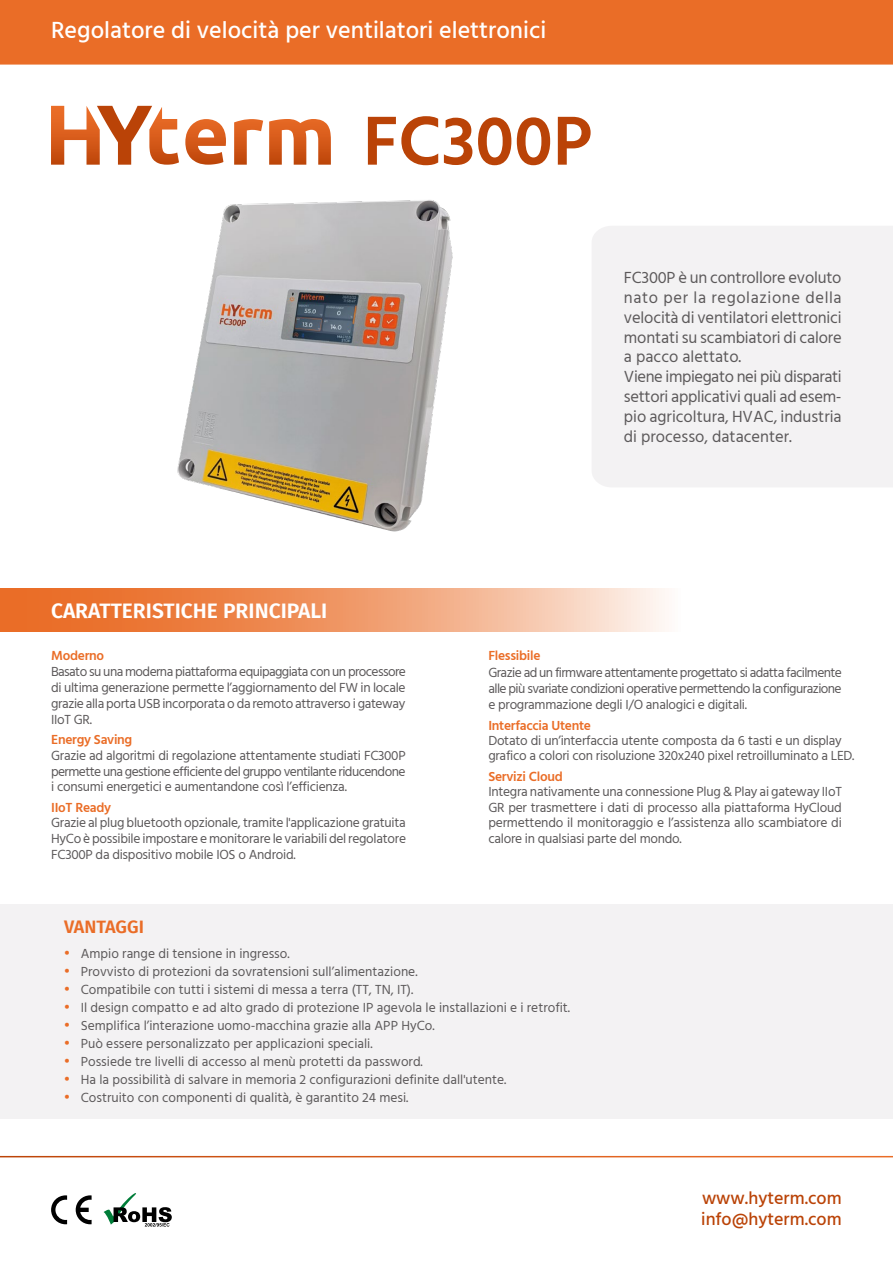
<style>
.page{position:relative;width:893px;height:1263px;background:#fff}
.page>*{position:absolute;margin:0;border:0;box-sizing:border-box;transform-origin:0 0}
.t1{font:600 70.95px "Hind Madurai";color:#ba4307}
.t2{font:500 24px "Hind Madurai";color:#fff}
.t3{font:600 21px "Fira Sans";color:#fff}
.t4{font:500 18px/21.6px "Hind Madurai";color:#ba4307}
.t5{font:600 18px "Fira Sans";color:#ea6d27}
.t6{font:16.5px/19.8px "Hind Madurai";letter-spacing:-.01em;color:#5c595a}
.t7{font:13.5px/15.8px "Hind Madurai";color:#5c595a;text-align:justify}
.t8{font:13.5px/15.3px "Hind Madurai";letter-spacing:-.02em;color:#5c595a}
.t9{font:600 13.5px "Hind Madurai";letter-spacing:-.02em;color:#ea6d27}
.s1{font-weight:600;font-size:15px;color:#ea6d27}
</style>
<div class="page">
<div style="left:0;top:0;width:893px;height:65px;background:#ea6d27"></div>
<div style="left:592px;top:226px;width:301px;height:261px;background:#f3f2f3"></div>
<div style="left:0;top:904px;width:893px;height:214px;background:#f3f2f3"></div>
<svg style="left:0;top:589px;width:665px;height:42px;background:#f09e70"></svg>
<svg style="left:51px;top:106px;width:280px;height:59px"></svg>
<svg style="left:76px;top:1195px;width:16px;height:29px"></svg>
<svg style="left:51px;top:1195px;width:16px;height:29px"></svg>
<svg style="left:104px;top:1193px;width:68px;height:33px"></svg>
<img style="left:177px;top:200px;width:276px;height:332px">
<h2 class="t2" style="left:51px;top:16px;width:497px">Regolatore di velocità per ventilatori elettronici</h2>
<h1 class="t1" style="left:363px;top:96px;width:231px">FC300P</h1>
<p class="t6" style="left:624px;top:269px;width:219px">FC300P è un controllore evoluto nato per la regolazione della velocità di ventilatori elettronici montati su scambiatori di calore a pacco alettato.<br>Viene impiegato nei più disparati settori applicativi quali ad esem&shy;pio agricoltura, HVAC, industria di processo, datacenter.</p>
<h3 class="t3" style="left:51px;top:593px;width:278px">CARATTERISTICHE PRINCIPALI</h3>
<p class="t9" style="left:51px;top:647px;width:55px">Moderno</p>
<p class="t7" style="left:51px;top:665px;width:356px">Basato su una moderna piattaforma equipaggiata con un processore di ultima generazione permette l’aggiornamento del FW in locale grazie alla porta USB incorporata o da remoto attraverso i gateway IIoT GR.</p>
<p class="t9" style="left:51px;top:731px;width:83px">Energy Saving</p>
<p class="t7" style="left:51px;top:748px;width:356px">Grazie ad algoritmi di regolazione attentamente studiati FC300P permette una gestione efficiente del gruppo ventilante riducendone i consumi energetici e aumentandone così l’efficienza.</p>
<p class="t9" style="left:51px;top:799px;width:62px">IIoT Ready</p>
<p class="t7" style="left:51px;top:816px;width:356px">Grazie al plug bluetooth opzionale, tramite l'applicazione gratuita HyCo è possibile impostare e monitorare le variabili del regolatore FC300P da dispositivo mobile IOS o Android.</p>
<p class="t9" style="left:488px;top:647px;width:54px">Flessibile</p>
<p class="t7" style="left:488px;top:665px;width:355px;line-height:16.2px">Grazie ad un firmware attentamente progettato si adatta facilmente alle più svariate condizioni operative permettendo la configurazione e programmazione degli I/O analogici e digitali.</p>
<p class="t9" style="left:488px;top:717px;width:104px">Interfaccia Utente</p>
<p class="t8" style="left:488px;top:734px;width:368px">Dotato di un’interfaccia utente composta da 6 tasti e un display grafico a colori con risoluzione 320x240 pixel retroilluminato a LED.</p>
<p class="t9" style="left:488px;top:768px;width:76px">Servizi Cloud</p>
<p class="t7" style="left:488px;top:785px;width:355px">Integra nativamente una connessione Plug &amp; Play ai gateway IIoT GR per trasmettere i dati di processo alla piattaforma HyCloud permettendo il monitoraggio e l’assistenza allo scambiatore di calore in qualsiasi parte del mondo.</p>
<h3 class="t5" style="left:64px;top:911px;width:81px">VANTAGGI</h3>
<p class="t7" style="left:64px;top:947px;width:227px"><span class="s1">•</span> Ampio range di tensione in ingresso.</p>
<p class="t7" style="left:64px;top:965px;width:355px"><span class="s1">•</span> Provvisto di protezioni da sovratensioni sull’alimentazione.</p>
<p class="t7" style="left:64px;top:983px;width:351px"><span class="s1">•</span> Compatibile con tutti i sistemi di messa a terra (TT, TN, IT).</p>
<p class="t7" style="left:64px;top:1001px;width:508px"><span class="s1">•</span> Il design compatto e ad alto grado di protezione IP agevola le installazioni e i retrofit.</p>
<p class="t7" style="left:64px;top:1019px;width:372px"><span class="s1">•</span> Semplifica l’interazione uomo-macchina grazie alla APP HyCo.</p>
<p class="t7" style="left:64px;top:1037px;width:310px"><span class="s1">•</span> Può essere personalizzato per applicazioni speciali.</p>
<p class="t7" style="left:64px;top:1055px;width:361px"><span class="s1">•</span> Possiede tre livelli di accesso al menù protetti da password.</p>
<p class="t7" style="left:64px;top:1073px;width:444px"><span class="s1">•</span> Ha la possibilità di salvare in memoria 2 configurazioni definite dall'utente.</p>
<p class="t7" style="left:64px;top:1091px;width:346px"><span class="s1">•</span> Costruito con componenti di qualità, è garantito 24 mesi.</p>
<h3 class="t4" style="left:701px;top:1188px;width:142px">www.hyterm.com info@hyterm.com</h3>
</div>
